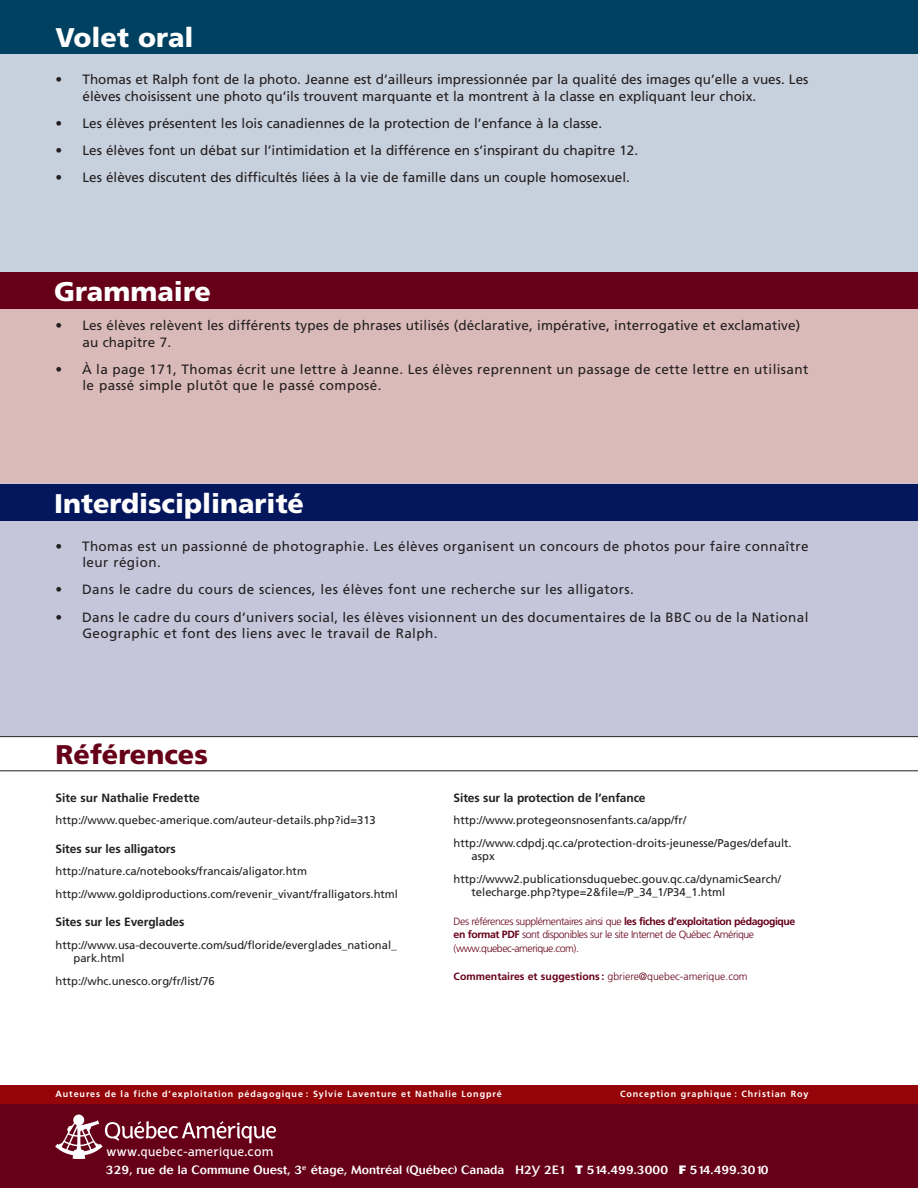
<style>
.page{position:relative;width:918px;height:1188px;background:#fff}
.page>*{position:absolute;margin:0;border:0;box-sizing:border-box;transform-origin:0 0}
.t1{font:900 27px "Frutiger";color:#fff}
.t2{font:900 27px "Frutiger";color:#660019}
.Normal_e{font:700 13.65px "Halvorsen";color:#fff}
.t3{font:13.5px/16.5px "Frutiger";letter-spacing:.01em;color:#231f20}
.t4{font:13.5px/16.5px "Frutiger";letter-spacing:.03em;color:#231f20}
.t5{font:700 12px "Frutiger";letter-spacing:-.01em;color:#231f20}
.t6{font:500 12px "Cosmos";letter-spacing:.005em;color:#fff}
.t7{font:11.25px/13.5px "Frutiger";color:#231f20}
.t8{font:300 10.5px/13.5px "Frutiger";letter-spacing:-.04em;color:#660019}
.t9{font:300 10.5px "Frutiger";color:#660019}
.t10{font:700 9px "Frutiger";letter-spacing:.1em;color:#fff}
.s1{font-weight:700}
.s2{font-weight:800}
</style>
<div class="page">
<div style="left:0;top:1087px;width:918px;height:101px;background:#660019"></div>
<div style="left:0;top:1086px;width:918px;height:18px;background:#940408"></div>
<div style="left:0;top:31px;width:918px;height:289px;background:#c7d0dd"></div>
<div style="left:0;top:0;width:918px;height:53px;background:#004060"></div>
<div style="left:0;top:278px;width:918px;height:259px;background:#dabab9"></div>
<div style="left:0;top:483px;width:918px;height:259px;background:#c6c6db"></div>
<div style="left:0;top:484px;width:918px;height:36px;background:#04175c"></div>
<svg style="left:0;top:736px;width:918px;height:35px"></svg>
<div style="left:0;top:272px;width:918px;height:36px;background:#660019"></div>
<svg style="left:55px;top:1115px;width:221px;height:44px"></svg>
<p class="t1" style="left:56px;top:21px;width:140px">Volet oral</p>
<p class="t3" style="left:82px;top:71px;width:727px;text-indent:-27px">• Thomas et Ralph font de la photo. Jeanne est d’ailleurs impressionnée par la qualité des images qu’elle a vues. Les élèves choisissent une photo qu’ils trouvent marquante et la montrent à la classe en expliquant leur choix.</p>
<p class="t3" style="left:56px;top:115px;width:548px">• Les élèves présentent les lois canadiennes de la protection de l’enfance à la classe.</p>
<p class="t3" style="left:56px;top:142px;width:584px">• Les élèves font un débat sur l’intimidation et la différence en s’inspirant du chapitre 12.</p>
<p class="t3" style="left:56px;top:169px;width:576px">• Les élèves discutent des difficultés liées à la vie de famille dans un couple homosexuel.</p>
<p class="t1" style="left:54px;top:275px;width:159px">Grammaire</p>
<p class="t3" style="left:82px;top:317px;width:719px;text-indent:-27px">• Les élèves relèvent les différents types de phrases utilisés (déclarative, impérative, interrogative et exclamative) au chapitre 7.</p>
<p class="t4" style="left:82px;top:361px;width:727px;text-indent:-27px">• À la page 171, Thomas écrit une lettre à Jeanne. Les élèves reprennent un passage de cette lettre en utilisant le passé simple plutôt que le passé composé.</p>
<p class="t1" style="left:54px;top:487px;width:252px">Interdisciplinarité</p>
<p class="t4" style="left:82px;top:537px;width:728px;text-indent:-27px">• Thomas est un passionné de photographie. Les élèves organisent un concours de photos pour faire connaître leur région.</p>
<p class="t4" style="left:56px;top:581px;width:580px">• Dans le cadre du cours de sciences, les élèves font une recherche sur les alligators.</p>
<p class="t4" style="left:82px;top:609px;width:728px;text-indent:-27px">• Dans le cadre du cours d’univers social, les élèves visionnent un des documentaires de la BBC ou de la National<br>Geographic et font des liens avec le travail de Ralph.</p>
<p class="t2" style="left:56px;top:738px;width:154px">Références</p>
<p class="t5" style="left:56px;top:790px;width:146px">Site sur Nathalie Fredette</p>
<p class="t7" style="left:56px;top:813px;width:322px">http://www.quebec-amerique.com/auteur-details.php?id=313</p>
<p class="t5" style="left:56px;top:841px;width:122px">Sites sur les alligators</p>
<p class="t7" style="left:56px;top:864px;width:253px">http://nature.ca/notebooks/francais/aligator.htm</p>
<p class="t7" style="left:56px;top:887px;width:344px">http://www.goldiproductions.com/revenir_vivant/fralligators.html</p>
<p class="t5" style="left:56px;top:915px;width:130px">Sites sur les Everglades</p>
<p class="t7" style="left:74px;top:938px;width:325px;text-indent:-18px">http://www.usa-decouverte.com/sud/floride/everglades_national_ park.html</p>
<p class="t7" style="left:56px;top:974px;width:161px">http://whc.unesco.org/fr/list/76</p>
<p class="t5" style="left:454px;top:790px;width:193px">Sites sur la protection de l’enfance</p>
<p class="t7" style="left:454px;top:813px;width:234px">http://www.protegeonsnosenfants.ca/app/fr/</p>
<p class="t7" style="left:472px;top:836px;width:322px;text-indent:-18px">http://www.cdpdj.qc.ca/protection-droits-jeunesse/Pages/default. aspx</p>
<p class="t7" style="left:472px;top:872px;width:311px;text-indent:-18px">http://www2.publicationsduquebec.gouv.qc.ca/dynamicSearch/ telecharge.php?type=2&amp;file=/P_34_1/P34_1.html</p>
<p class="t8" style="left:454px;top:914px;width:343px">Des références supplémentaires ainsi que <span class="s1">les fiches d’exploitation pédagogique en format PDF</span> sont disponibles sur le site Internet de Québec Amérique (www.quebec-amerique.com).</p>
<p class="t9" style="left:454px;top:971px;width:296px"><span class="s1">Commentaires et suggestions :</span> gbriere@quebec-amerique.com</p>
<p class="t10" style="left:56px;top:1088px;width:448px">Auteures de la fiche d’exploitation pédagogique : Sylvie Laventure et Nathalie Longpré</p>
<p class="t10" style="left:620px;top:1088px;width:190px">Conception graphique : Christian Roy</p>
<p class="Normal_e" style="left:106px;top:1145px;width:169px">www.quebec-amerique.com</p>
<p class="t6" style="left:106px;top:1163px;width:664px">329, rue de la Commune Ouest, 3<sup>e</sup> étage, Montréal (Québec) Canada H2Y 2E1 <span class="s2">T</span> 514.499.3000 <span class="s2">F</span> 514.499.3010</p>
</div>
